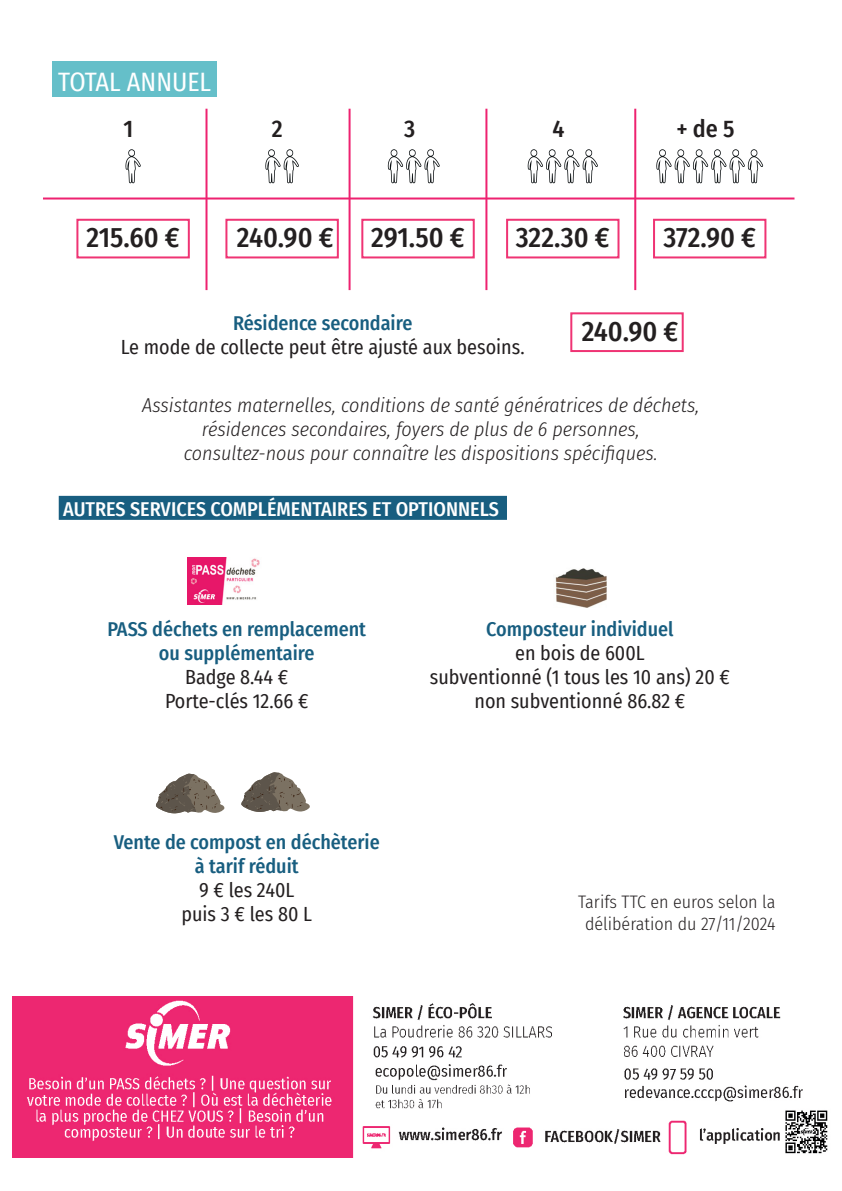
<style>
.page{position:relative;width:842px;height:1191px;background:#fff}
.page>*{position:absolute;margin:0;border:0;box-sizing:border-box;transform-origin:0 0}
.t1{font:500 28px "Fira Sans Condensed";color:#231f20}
.corps_de_texte{font:26px "Fira Sans Condensed";color:#fff}
.corps_de_texte-2{font:500 24px "Fira Sans Condensed";color:#231f20}
.t2{font:italic 300 20px "Fira Sans Condensed";color:#231f20}
.corps_de_texte-3{font:20px "Fira Sans Condensed";color:#231f20}
.corps_de_texte-4{font:500 20px/24px "Fira Sans Condensed";color:#185e80;text-align:center}
.corps_de_texte-5{font:500 20px "Fira Sans Condensed";color:#fff}
.t3{font:300 18px/21.6px "Fira Sans Condensed";color:#231f20;text-align:center}
</style>
<div class="page">
<hr style="left:634px;top:109px;width:2px;height:181px;background:#ee2270">
<hr style="left:485px;top:109px;width:2px;height:181px;background:#ee2270">
<img style="left:12px;top:996px;width:816px;height:161px">
<svg style="left:265px;top:149px;width:34px;height:34px"></svg>
<svg style="left:528px;top:149px;width:70px;height:34px"></svg>
<svg style="left:656px;top:149px;width:107px;height:34px"></svg>
<img style="left:555px;top:568px;width:51px;height:39px">
<div style="left:59px;top:496px;width:448px;height:24px;background:#185e80"></div>
<div style="left:361px;top:219px;width:114px;height:39px;border:2px solid #ef3474"></div>
<div style="left:506px;top:219px;width:113px;height:39px;border:2px solid #ef3474"></div>
<div style="left:653px;top:219px;width:113px;height:39px;border:2px solid #ef3474"></div>
<hr style="left:43px;top:197px;width:751px;height:2px;background:#ee2270">
<svg style="left:241px;top:772px;width:69px;height:40px"></svg>
<svg style="left:156px;top:773px;width:69px;height:40px"></svg>
<svg style="left:388px;top:149px;width:52px;height:34px"></svg>
<div style="left:76px;top:219px;width:114px;height:39px;border:2px solid #ef3474"></div>
<div style="left:225px;top:219px;width:114px;height:39px;border:2px solid #ef3474"></div>
<svg style="left:125px;top:149px;width:16px;height:34px"></svg>
<hr style="left:205px;top:109px;width:2px;height:181px;background:#ee2270">
<hr style="left:349px;top:109px;width:2px;height:181px;background:#ee2270">
<div style="left:570px;top:312px;width:114px;height:40px;border:2px solid #ef3474"></div>
<div style="left:53px;top:61px;width:164px;height:36px;background:#65bfc9"></div>
<img style="left:188px;top:557px;width:72px;height:47px">
<p class="corps_de_texte" style="left:58px;top:63px;width:154px">TOTAL ANNUEL</p>
<p class="corps_de_texte-2" style="left:123px;top:109px;width:11px">1</p>
<p class="corps_de_texte-2" style="left:272px;top:109px;width:12px">2</p>
<p class="t1" style="left:87px;top:215px;width:95px">215.60 €</p>
<p class="t1" style="left:237px;top:215px;width:98px">240.90 €</p>
<p class="corps_de_texte-2" style="left:404px;top:109px;width:13px">3</p>
<p class="corps_de_texte-2" style="left:553px;top:109px;width:13px">4</p>
<p class="corps_de_texte-2" style="left:676px;top:109px;width:60px">+ de 5</p>
<p class="t1" style="left:371px;top:215px;width:95px">291.50 €</p>
<p class="t1" style="left:516px;top:215px;width:95px">322.30 €</p>
<p class="t1" style="left:663px;top:215px;width:94px">372.90 €</p>
<p class="corps_de_texte-4" style="left:233px;top:309px;width:181px">Résidence secondaire</p>
<p class="corps_de_texte-3" style="left:121px;top:331px;width:405px">Le mode de collecte peut être ajusté aux besoins.</p>
<p class="t1" style="left:582px;top:308px;width:98px">240.90 €</p>
<p class="t2" style="left:142px;top:391px;width:559px">Assistantes maternelles, conditions de santé génératrices de déchets,</p>
<p class="t2" style="left:202px;top:415px;width:439px">résidences secondaires, foyers de plus de 6 personnes,</p>
<p class="t2" style="left:184px;top:439px;width:475px">consultez-nous pour connaître les dispositions spécifiques.</p>
<p class="corps_de_texte-5" style="left:63px;top:493px;width:437px">AUTRES SERVICES COMPLÉMENTAIRES ET OPTIONNELS</p>
<p class="corps_de_texte-4" style="left:107px;top:616px;width:260px">PASS déchets en remplacement ou supplémentaire</p>
<p class="corps_de_texte-3" style="left:185px;top:662px;width:105px">Badge 8.44 €</p>
<p class="corps_de_texte-3" style="left:165px;top:686px;width:145px">Porte-clés 12.66 €</p>
<p class="corps_de_texte-4" style="left:114px;top:828px;width:268px">Vente de compost en déchèterie</p>
<p class="corps_de_texte-4" style="left:195px;top:852px;width:105px">à tarif réduit</p>
<p class="corps_de_texte-3" style="left:199px;top:874px;width:97px">9 € les 240L</p>
<p class="corps_de_texte-3" style="left:181px;top:898px;width:132px">puis 3 € les 80 L</p>
<p class="corps_de_texte-4" style="left:486px;top:615px;width:189px">Composteur individuel</p>
<p class="corps_de_texte-3" style="left:515px;top:637px;width:131px">en bois de 600L</p>
<p class="corps_de_texte-3" style="left:430px;top:661px;width:302px">subventionné (1 tous les 10 ans) 20 €</p>
<p class="corps_de_texte-3" style="left:474px;top:685px;width:212px">non subventionné 86.82 €</p>
<p class="t3" style="left:578px;top:891px;width:199px">Tarifs TTC en euros selon la délibération du 27/11/2024</p>
</div>
